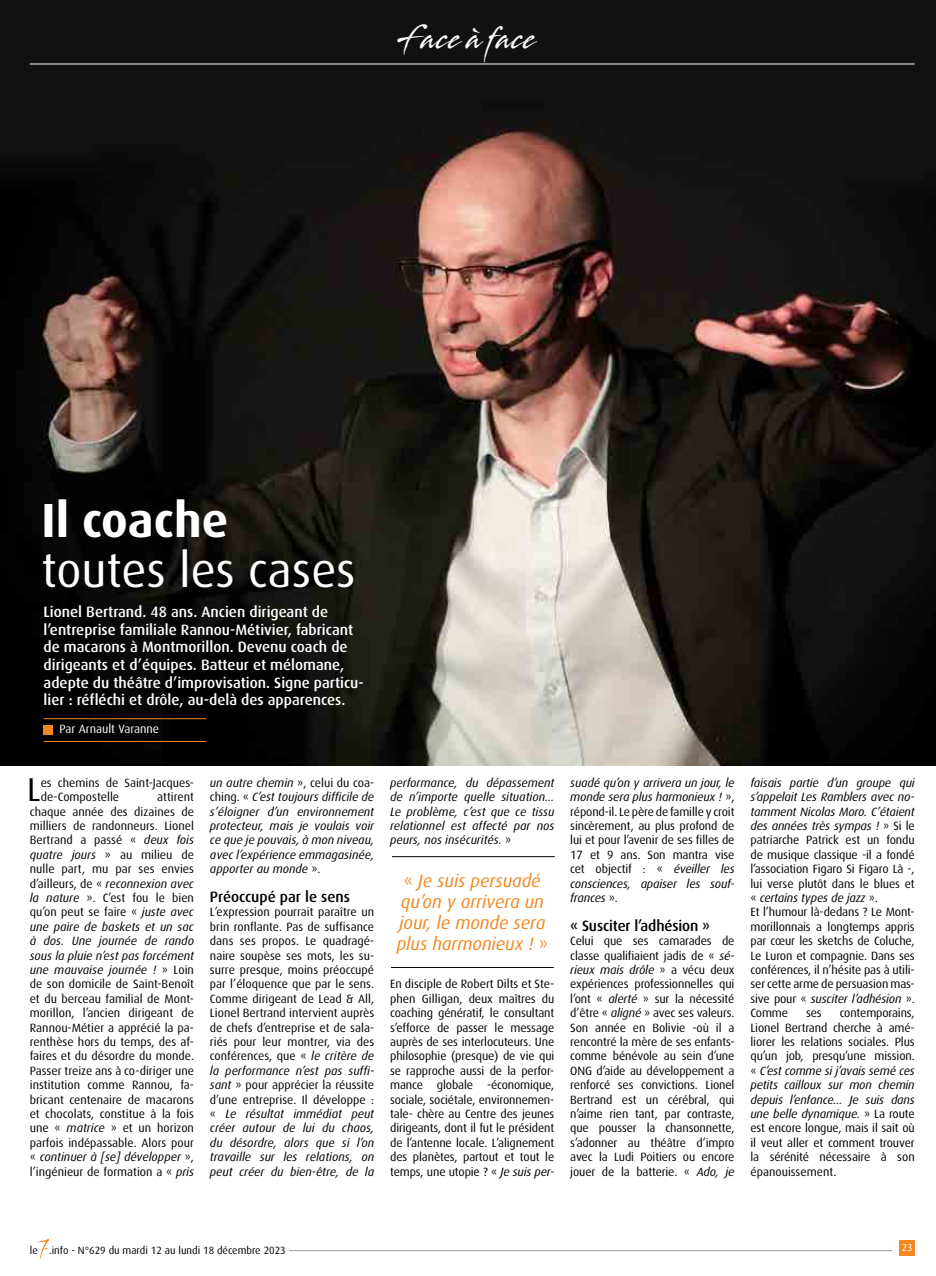
<style>
.page{position:relative;width:936px;height:1276px;background:#fff}
.page>*{position:absolute;margin:0;border:0;box-sizing:border-box;transform-origin:0 0}
.t1{font:48px "Dax";color:#fff}
.t2{font:700 48px "Dax";color:#fff}
.t3{font:33px "Dax";color:#000}
.t4{font:30px "Stingray";letter-spacing:.04em;color:#fff;scale:.74 1}
.t5{font:italic 18px/21px "Dax";color:#f18821;text-align:center}
.t6{font:500 15px/17.7px "Dax";color:#fff}
.t7{font:500 15px "Dax";letter-spacing:-.01em;color:#000}
.t8{font:12px/14.4px "Dax";letter-spacing:-.01em;color:#000;text-align:justify}
.t9{font:italic 12px/14.4px "Dax";color:#000;text-align:justify}
.t10{font:12px "Dax";color:#fff}
.t11{font:10.5px "Dax";color:#000}
.t12{font:10.2px "Dax";color:#fff}
.s1{font-style:italic}
.s2{font-style:normal}
</style>
<div class="page">
<img style="left:0;top:0;width:935px;height:765px">
<hr style="left:44px;top:718px;width:162px;height:1px;background:#f18825">
<div style="left:44px;top:725px;width:9px;height:9px;background:#f18821"></div>
<hr style="left:44px;top:741px;width:162px;height:1px;background:#f18825">
<hr style="left:30px;top:64px;width:884px;height:1px;background:#fff">
<div style="left:899px;top:1240px;width:15px;height:15px;background:#f18821"></div>
<hr style="left:392px;top:856px;width:162px;height:1px;background:#000">
<hr style="left:391px;top:967px;width:162px;height:1px;background:#000">
<hr style="left:289px;top:1250px;width:603px;height:1px;background:#9d9d9c">
<svg style="left:38px;top:1239px;width:11px;height:19px"></svg>
<h3 class="t4" style="left:399px;top:18px;width:186px">Face à face</h3>
<h1 class="t2" style="left:41px;top:493px;width:188px">Il coache</h1>
<h1 class="t1" style="left:41px;top:543px;width:315px">toutes les cases</h1>
<p class="t6" style="left:44px;top:603px;width:321px">Lionel Bertrand. 48 ans. Ancien dirigeant de l’entreprise familiale Rannou-Métivier, fabricant de macarons à Montmorillon. Devenu coach de dirigeants et d’équipes. Batteur et mélomane, adepte du théâtre d’improvisation. Signe particu&shy;lier : réfléchi et drôle, au-delà des apparences.</p>
<p class="t10" style="left:60px;top:722px;width:101px">Par Arnault Varanne</p>
<h2 class="t3" style="left:27px;top:771px;width:15px">L</h2>
<p class="t8" style="left:41px;top:775px;width:155px">es chemins de Saint-Jacques&shy;de-Compostelle</p>
<p class="t8" style="left:30px;top:790px;width:166px;text-indent:127px">attirent chaque année des dizaines de milliers de randonneurs. Lionel Bertrand a passé « <span class="s1">deux fois quatre jours</span> » au milieu de nulle part, mu par ses envies d’ailleurs, de « <span class="s1">reconnexion avec la nature</span> ». C’est fou le bien qu’on peut se faire « <span class="s1">juste avec une paire de baskets et un sac à dos. Une journée de rando sous la pluie n’est pas forcément une mauvaise journée !</span> » Loin de son domicile de Saint-Benoît et du berceau familial de Mont&shy;morillon, l’ancien dirigeant de Rannou-Métier a apprécié la pa&shy;renthèse hors du temps, des af&shy;faires et du désordre du monde.<br>Passer treize ans à co-diriger une institution comme Rannou, fa&shy;bricant centenaire de macarons et chocolats, constitue à la fois une « <span class="s1">matrice</span> » et un horizon parfois indépassable. Alors pour « <span class="s1">continuer à [se] développer</span> », l’ingénieur de formation a « <span class="s1">pris</span></p>
<p class="t9" style="left:210px;top:775px;width:166px">un autre chemin <span class="s2">», celui du coa&shy;ching. «</span> C’est toujours difficile de s’éloigner d’un environnement protecteur, mais je voulais voir ce que je pouvais, à mon niveau, avec l’expérience emmagasinée, apporter au monde <span class="s2">».</span></p>
<p class="t7" style="left:210px;top:888px;width:141px">Préoccupé par le sens</p>
<p class="t8" style="left:210px;top:905px;width:166px">L’expression pourrait paraître un brin ronflante. Pas de suffisance dans ses propos. Le quadragé&shy;naire soupèse ses mots, les su&shy;surre presque, moins préoccupé par l’éloquence que par le sens.<br>Comme dirigeant de Lead &amp; All, Lionel Bertrand intervient auprès de chefs d’entreprise et de sala&shy;riés pour leur montrer, via des conférences, que « <span class="s1">le critère de la performance n’est pas suffi&shy;sant</span> » pour apprécier la réussite d’une entreprise. Il développe : « <span class="s1">Le résultat immédiat peut créer autour de lui du chaos, du désordre, alors que si l’on travaille sur les relations, on peut créer du bien-être, de la</span></p>
<p class="t9" style="left:390px;top:775px;width:166px">performance, du dépassement de n’importe quelle situation...<br>Le problème, c’est que ce tissu relationnel est affecté par nos peurs, nos insécurités. <span class="s2">»</span></p>
<h3 class="t5" style="left:397px;top:870px;width:153px"><span class="s2">«</span> Je suis persuadé qu’on y arrivera un jour, le monde sera plus harmonieux ! <span class="s2">»</span></h3>
<p class="t8" style="left:390px;top:977px;width:166px">En disciple de Robert Dilts et Ste&shy;phen Gilligan, deux maîtres du coaching génératif, le consultant s’efforce de passer le message auprès de ses interlocuteurs. Une philosophie (presque) de vie qui se rapproche aussi de la perfor&shy;mance globale -économique, sociale, sociétale, environnemen&shy;tale- chère au Centre des jeunes dirigeants, dont il fut le président de l’antenne locale. L’alignement des planètes, partout et tout le temps, une utopie ? « <span class="s1">Je suis per-</span></p>
<p class="t8" style="left:570px;top:775px;width:166px"><span class="s1">suadé qu’on y arrivera un jour, le monde sera plus harmonieux !</span> », répond-il. Le père de famille y croit sincèrement, au plus profond de lui et pour l’avenir de ses filles de 17 et 9 ans. Son mantra vise cet objectif : « <span class="s1">éveiller les consciences, apaiser les souf&shy;frances</span> ».</p>
<p class="t7" style="left:570px;top:917px;width:141px">« Susciter l’adhésion »</p>
<p class="t8" style="left:570px;top:934px;width:166px">Celui que ses camarades de classe qualifiaient jadis de « <span class="s1">sé&shy;rieux mais drôle</span> » a vécu deux expériences professionnelles qui l’ont « <span class="s1">alerté</span> » sur la nécessité d’être « <span class="s1">aligné</span> » avec ses valeurs.<br>Son année en Bolivie -où il a rencontré la mère de ses enfants&shy;comme bénévole au sein d’une ONG d’aide au développement a renforcé ses convictions. Lionel Bertrand est un cérébral, qui n’aime rien tant, par contraste, que pousser la chansonnette, s’adonner au théâtre d’impro avec la Ludi Poitiers ou encore jouer de la batterie. « <span class="s1">Ado, je</span></p>
<p class="t8" style="left:750px;top:775px;width:166px;text-align:left"><span class="s1">faisais partie d’un groupe qui s’appelait Les Ramblers avec no&shy;tamment Nicolas Moro. C’étaient des années très sympas !</span> » Si le patriarche Patrick est un fondu de musique classique -il a fondé l’association Figaro Si Figaro Là -, lui verse plutôt dans le blues et « <span class="s1">certains types de jazz</span> ».<br>Et l’humour là-dedans ? Le Mont&shy;morillonnais a longtemps appris par cœur les sketchs de Coluche,<br>Le Luron et compagnie. Dans ses conférences, il n’hésite pas à utili&shy;ser cette arme de persuasion mas&shy;sive pour « <span class="s1">susciter l’adhésion</span> ».<br>Comme</p>
<p class="t8" style="left:750px;top:1006px;width:166px;text-indent:89px">contemporains, Lionel Bertrand cherche à amé&shy;liorer les relations sociales. Plus qu’un job, presqu’une mission. « <span class="s1">C’est comme si j’avais semé ces petits cailloux sur mon chemin depuis l’enfance... Je suis dans une belle dynamique.</span> » La route est encore longue, mais il sait où il veut aller et comment trouver la sérénité nécessaire à son épanouissement.</p>
<p class="t8" style="left:806px;top:1006px;width:17px">ses</p>
<p class="t11" style="left:30px;top:1244px;width:257px">le .info - N°629 du mardi 12 au lundi 18 décembre 2023</p>
<p class="t12" style="left:901px;top:1242px;width:12px">23</p>
</div>
